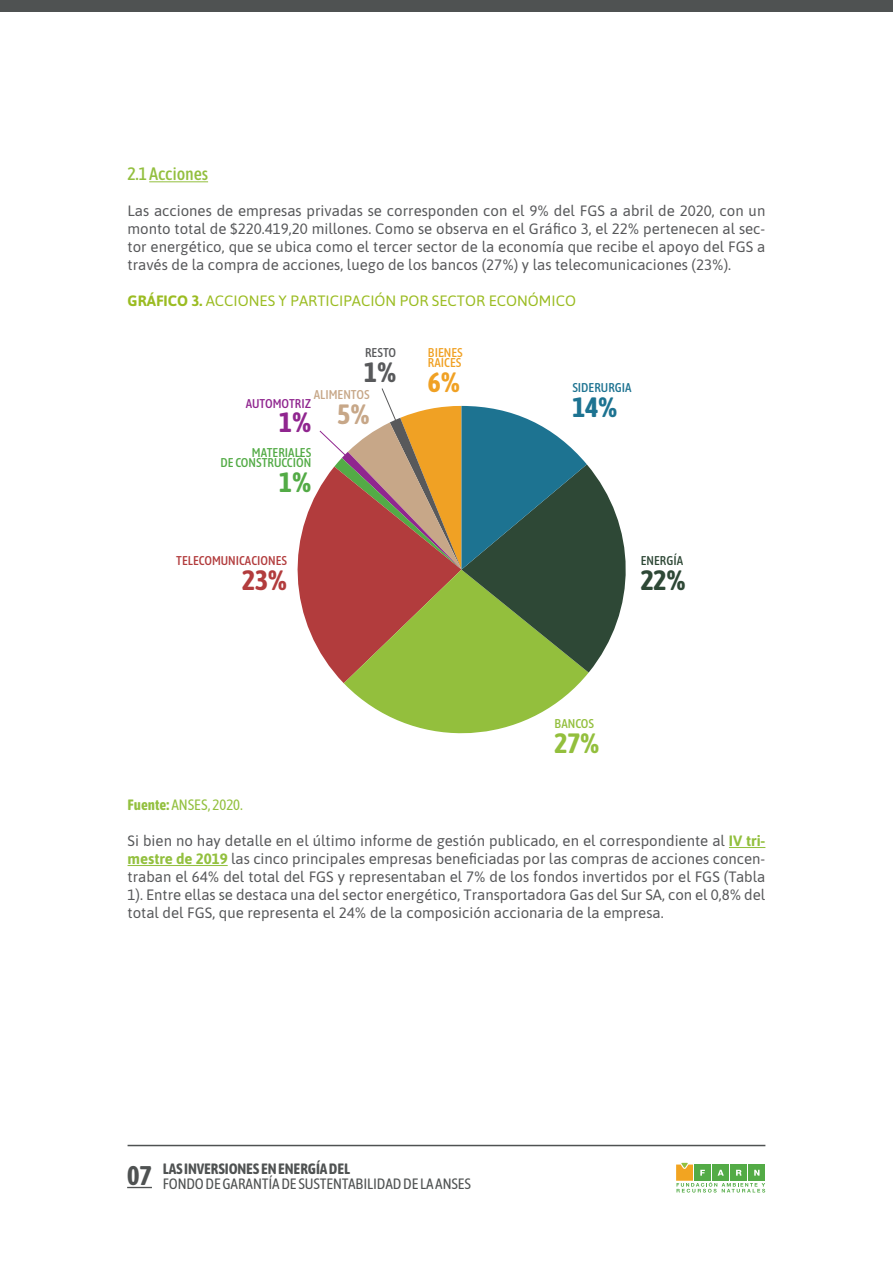
<style>
.page{position:relative;width:893px;height:1263px;background:#fff}
.page>*{position:absolute;margin:0;border:0;box-sizing:border-box;transform-origin:0 0}
.t1{font:700 condensed 27.9px "Asap";color:#b23c3d}
.t2{font:700 condensed 27.9px "Asap";color:#1d7391}
.t3{font:700 condensed 27.9px "Asap";color:#2e4836}
.t4{font:700 condensed 27.9px "Asap";color:#93bf3d}
.t5{font:700 condensed 27.9px "Asap";color:#53ab46}
.t6{font:700 condensed 27.9px "Asap";color:#90268f}
.t7{font:700 condensed 27.9px "Asap";color:#c7a788}
.t8{font:700 condensed 27.9px "Asap";color:#58595b}
.t9{font:700 condensed 27.9px "Asap";color:#f0a124}
.TEXTO{font:500 condensed 18px "Asap";letter-spacing:-.01em;color:#93bf3f}
.TEXTO-2{font:15px/18px "Asap";color:#57585a;text-align:justify}
.t10{font:condensed 15px/15px "Asap";letter-spacing:-.01em;color:#4f5252}
.TEXTO-3{font:15px "Asap";color:#9bbc22}
.TEXTO-4{font:condensed 15px "Asap";color:#93c03f}
.t11{font:500 condensed 12.75px/10.2px "Asap";color:#53ab46;text-align:right}
.t12{font:500 condensed 12.75px "Asap";color:#b23c3d}
.t13{font:500 condensed 12.75px/10.2px "Asap";color:#f0a124}
.t14{font:500 condensed 12.75px "Asap";color:#90268f}
.t15{font:500 condensed 12.75px "Asap";color:#1d7391}
.t16{font:500 condensed 12.75px "Asap";color:#c7a788}
.t17{font:500 condensed 12.75px "Asap";color:#2e4836}
.t18{font:500 condensed 12.75px "Asap";color:#93bf3d}
.t19{font:500 condensed 12.75px "Asap";color:#58595b}
.s1{font-weight:700}
.s2{font-weight:700;color:#93c03f}
</style>
<div class="page">
<svg style="left:676px;top:1163px;width:89px;height:29px"></svg>
<hr style="left:128px;top:1145px;width:637px;height:1px;background:#4f5252">
<svg style="left:127px;top:1187px;width:25px;height:1px"></svg>
<div style="left:0;top:0;width:893px;height:12px;background:#4f5252"></div>
<hr style="left:149px;top:181px;width:59px;height:1px;background:#93bf3f">
<hr style="left:729px;top:847px;width:36px;height:1px;background:#93c03f">
<hr style="left:128px;top:865px;width:100px;height:1px;background:#93c03f">
<svg style="left:344px;top:683px;width:236px;height:51px;fill:#93bf3d"></svg>
<svg style="left:297px;top:388px;width:329px;height:295px"></svg>
<p class="TEXTO" style="left:128px;top:162px;width:82px">2.1 Acciones</p>
<p class="TEXTO-2" style="left:128px;top:201px;width:639px">Las acciones de empresas privadas se corresponden con el 9% del FGS a abril de 2020, con un monto total de $220.419,20 millones. Como se observa en el Gráfico 3, el 22% pertenecen al sec&shy;tor energético, que se ubica como el tercer sector de la economía que recibe el apoyo del FGS a través de la compra de acciones, luego de los bancos (27%) y las telecomunicaciones (23%).</p>
<p class="TEXTO-3" style="left:128px;top:290px;width:450px"><span class="s1">GRÁFICO 3.</span> ACCIONES Y PARTICIPACIÓN POR SECTOR ECONÓMICO</p>
<p class="t19" style="left:365px;top:344px;width:33px">RESTO</p>
<p class="t8" style="left:364px;top:354px;width:34px">1%</p>
<p class="t16" style="left:314px;top:386px;width:57px">ALIMENTOS</p>
<p class="t7" style="left:338px;top:395px;width:34px">5%</p>
<p class="t14" style="left:246px;top:395px;width:67px">AUTOMOTRIZ</p>
<p class="t6" style="left:279px;top:404px;width:34px">1%</p>
<p class="t11" style="left:220px;top:447px;width:92px">MATERIALES<br>DE CONSTRUCCIÓN</p>
<p class="t5" style="left:279px;top:464px;width:34px">1%</p>
<p class="t12" style="left:176px;top:552px;width:112px">TELECOMUNICACIONES</p>
<p class="t1" style="left:242px;top:561px;width:46px">23%</p>
<p class="t13" style="left:428px;top:347px;width:36px">BIENES<br>RAÍCES</p>
<p class="t9" style="left:428px;top:364px;width:34px">6%</p>
<p class="t15" style="left:572px;top:380px;width:61px">SIDERURGIA</p>
<p class="t2" style="left:572px;top:389px;width:46px">14%</p>
<p class="t17" style="left:641px;top:552px;width:44px">ENERGÍA</p>
<p class="t3" style="left:641px;top:561px;width:46px">22%</p>
<p class="t18" style="left:555px;top:715px;width:41px">BANCOS</p>
<p class="t4" style="left:555px;top:725px;width:46px">27%</p>
<p class="TEXTO-4" style="left:128px;top:795px;width:117px"><span class="s1">Fuente:</span> ANSES, 2020.</p>
<p class="TEXTO-2" style="left:128px;top:831px;width:639px">Si bien no hay detalle en el último informe de gestión publicado, en el correspondiente al <span class="s2">IV tri&shy;mestre de 2019</span> las cinco principales empresas beneficiadas por las compras de acciones concen&shy;traban el 64% del total del FGS y representaban el 7% de los fondos invertidos por el FGS (Tabla 1). Entre ellas se destaca una del sector energético, Transportadora Gas del Sur SA, con el 0,8% del total del FGS, que representa el 24% de la composición accionaria de la empresa.</p>
<p class="t10" style="left:127px;top:1160px;width:345px;text-indent:36px"><span class="s1">LAS INVERSIONES EN ENERGÍA DEL<br></span><sup>07</sup> FONDO DE GARANTÍA DE SUSTENTABILIDAD DE LA ANSES</p>
</div>
